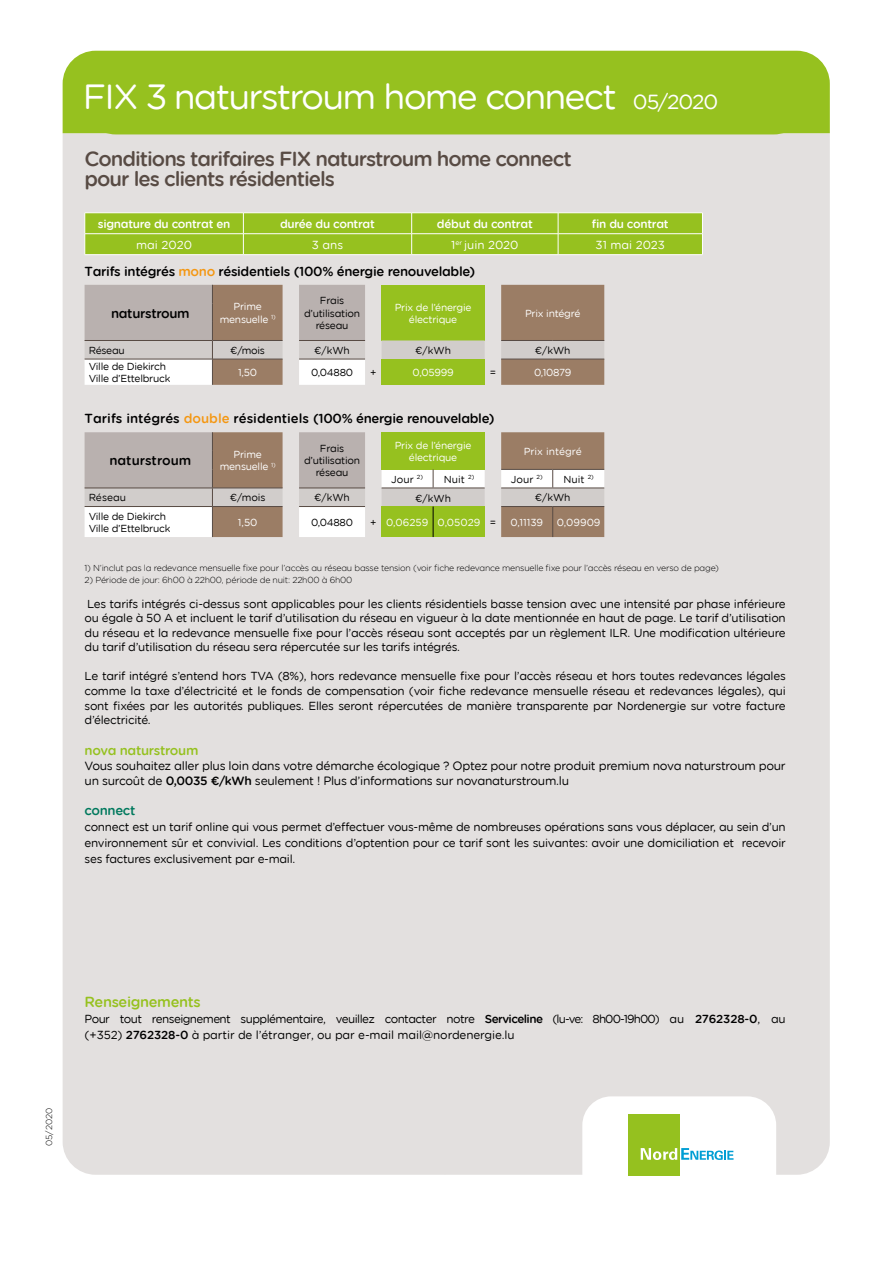
<style>
.page{position:relative;width:893px;height:1263px;background:#fff}
.page>*{position:absolute;margin:0;border:0;box-sizing:border-box;transform-origin:0 0}
.t1{font:34.95px "Gotham Rounded Book Enovos";letter-spacing:-.05em;color:#fff}
.t2{font:20.4px/20.4px "Gotham Rounded Medium Enovos";letter-spacing:-.05em;color:#584b44}
.t3{font:14.55px "Gotham Rounded Medium Enovos";letter-spacing:-.025em;color:#96c11f}
.t4{font:13.05px "Gotham Rounded Medium Enovos";color:#000}
.t5{font:13.05px "Gotham Rounded Medium Enovos";letter-spacing:-.025em;color:#000}
.t6{font:13.05px "Gotham Rounded Medium Enovos";letter-spacing:-.025em;color:#95c11f}
.t7{font:13.05px "Gotham Rounded Medium Enovos";letter-spacing:-.025em;color:#00795d}
.t8{font:12px/15px "Gotham Rounded Book Enovos";letter-spacing:-.025em;color:#000}
.t9{font:11.7px/14.5px "Gotham Rounded Book Enovos";letter-spacing:-.025em;color:#000;text-align:justify}
.t10{font:11.7px/16px "Gotham Rounded Book Enovos";letter-spacing:-.05em;color:#000}
.t11{font:11.7px "Gotham Rounded Medium Enovos";letter-spacing:-.025em;color:#fff}
.t12{font:11.7px "Gotham Rounded Book Enovos";color:#fff}
.t13{font:10.2px/12.1px "Gotham Rounded Book Enovos";letter-spacing:-.025em;color:#000;text-align:center}
.t14{font:10.2px/12.1px "Gotham Rounded Book Enovos";letter-spacing:-.025em;color:#fff;text-align:center}
.t15{font:10.2px "Gotham Rounded Book Enovos";color:#fff}
.t16{font:8.7px "Gotham Rounded Light Enovos";letter-spacing:-.025em;color:#000}
.s1{font-size:20.4px}
.s2{color:#f49712}
.s3{color:#000}
.s4{font-family:"Gotham Rounded Medium Enovos"}
</style>
<div class="page">
<div style="left:63px;top:133px;width:767px;height:1042px;background:#e3e0df"></div>
<hr style="left:85px;top:212px;width:158px;height:1px;background:#fff">
<hr style="left:243px;top:212px;width:169px;height:1px;background:#fff">
<hr style="left:412px;top:212px;width:146px;height:1px;background:#fff">
<hr style="left:558px;top:212px;width:145px;height:1px;background:#fff">
<svg style="left:85px;top:213px;width:618px;height:42px"></svg>
<div style="left:63px;top:51px;width:767px;height:82px;background:#96c11f"></div>
<div style="left:83px;top:56px;width:724px;height:78px;background:#96c11f;border-radius:33px"></div>
<svg style="left:213px;top:285px;width:391px;height:55px;fill:#9b7d65"></svg>
<div style="left:299px;top:285px;width:66px;height:55px;background:#b9b1af"></div>
<div style="left:382px;top:285px;width:103px;height:55px;background:#96c11f"></div>
<svg style="left:213px;top:340px;width:391px;height:19px;fill:#d1cdcb"></svg>
<svg style="left:85px;top:359px;width:519px;height:178px"></svg>
<div style="left:382px;top:359px;width:103px;height:26px;background:#96c11f"></div>
<div style="left:382px;top:432px;width:103px;height:37px;background:#96c11f"></div>
<div style="left:382px;top:506px;width:51px;height:31px;background:#96c11f"></div>
<div style="left:433px;top:506px;width:52px;height:31px;background:#96c11f"></div>
<hr style="left:212px;top:340px;width:71px;height:1px;background:#584b44">
<hr style="left:299px;top:340px;width:66px;height:1px;background:#584b44">
<hr style="left:501px;top:340px;width:52px;height:1px;background:#584b44">
<hr style="left:553px;top:340px;width:51px;height:1px;background:#584b44">
<svg style="left:433px;top:469px;width:1px;height:19px"></svg>
<hr style="left:501px;top:469px;width:52px;height:1px;background:#584b44">
<hr style="left:553px;top:469px;width:51px;height:1px;background:#584b44">
<svg style="left:552px;top:470px;width:1px;height:18px"></svg>
<hr style="left:212px;top:488px;width:71px;height:1px;background:#584b44">
<svg style="left:85px;top:285px;width:128px;height:221px"></svg>
<hr style="left:299px;top:488px;width:66px;height:1px;background:#584b44">
<hr style="left:382px;top:488px;width:51px;height:1px;background:#584b44">
<hr style="left:433px;top:488px;width:52px;height:1px;background:#584b44">
<hr style="left:501px;top:488px;width:52px;height:1px;background:#584b44">
<hr style="left:553px;top:488px;width:51px;height:1px;background:#584b44">
<hr style="left:212px;top:507px;width:1px;height:30px;background:#584b44">
<hr style="left:552px;top:507px;width:1px;height:30px;background:#584b44">
<hr style="left:85px;top:359px;width:127px;height:1px;background:#584b44">
<hr style="left:212px;top:359px;width:71px;height:1px;background:#584b44">
<hr style="left:299px;top:359px;width:66px;height:1px;background:#584b44">
<hr style="left:501px;top:359px;width:52px;height:1px;background:#584b44">
<hr style="left:553px;top:359px;width:51px;height:1px;background:#584b44">
<hr style="left:85px;top:506px;width:127px;height:1px;background:#584b44">
<hr style="left:212px;top:506px;width:71px;height:1px;background:#584b44">
<hr style="left:299px;top:506px;width:66px;height:1px;background:#584b44">
<hr style="left:501px;top:506px;width:52px;height:1px;background:#584b44">
<hr style="left:553px;top:506px;width:51px;height:1px;background:#584b44">
<hr style="left:433px;top:506px;width:1px;height:31px;background:#000">
<svg style="left:582px;top:1096px;width:194px;height:80px"></svg>
<h1 class="t1" style="left:83px;top:73px;width:637px">FIX 3 naturstroum home connect <span class="s1">05/2020</span></h1>
<h2 class="t2" style="left:85px;top:148px;width:489px">Conditions tarifaires FIX naturstroum home connect pour les clients résidentiels</h2>
<p class="t11" style="left:98px;top:215px;width:134px">signature du contrat en</p>
<p class="t11" style="left:280px;top:215px;width:96px">durée du contrat</p>
<p class="t11" style="left:437px;top:215px;width:97px">début du contrat</p>
<p class="t11" style="left:592px;top:215px;width:78px">fin du contrat</p>
<p class="t12" style="left:136px;top:237px;width:57px">mai 2020</p>
<p class="t12" style="left:312px;top:237px;width:33px">3 ans</p>
<p class="t12" style="left:451px;top:237px;width:69px">1<sup>er</sup> juin 2020</p>
<p class="t12" style="left:596px;top:237px;width:71px">31 mai 2023</p>
<p class="t5" style="left:85px;top:262px;width:392px">Tarifs intégrés <span class="s2">mono</span> résidentiels (100% énergie renouvelable)</p>
<p class="t5" style="left:111px;top:304px;width:80px">naturstroum</p>
<p class="t14" style="left:220px;top:300px;width:57px">Prime mensuelle <sup>1)</sup></p>
<p class="t13" style="left:304px;top:294px;width:58px">Frais d’utilisation réseau</p>
<p class="t14" style="left:395px;top:300px;width:78px">Prix de l’énergie électrique</p>
<p class="t14" style="left:525px;top:306px;width:57px">Prix intégré</p>
<p class="t13" style="left:89px;top:344px;width:38px">Réseau</p>
<p class="t13" style="left:230px;top:344px;width:36px">€/mois</p>
<p class="t13" style="left:314px;top:344px;width:37px">€/kWh</p>
<p class="t13" style="left:415px;top:344px;width:37px">€/kWh</p>
<p class="t13" style="left:535px;top:344px;width:37px">€/kWh</p>
<p class="t13" style="left:89px;top:360px;width:83px;text-align:left">Ville de Diekirch<br>Ville d’Ettelbruck</p>
<p class="t14" style="left:238px;top:366px;width:20px">1,50</p>
<p class="t13" style="left:311px;top:366px;width:44px">0,04880</p>
<p class="t13" style="left:370px;top:366px;width:8px">+</p>
<p class="t14" style="left:413px;top:366px;width:43px">0,05999</p>
<p class="t13" style="left:490px;top:366px;width:8px">=</p>
<p class="t14" style="left:534px;top:366px;width:39px">0,10879</p>
<p class="t4" style="left:85px;top:409px;width:412px">Tarifs intégrés <span class="s2">double</span> résidentiels (100% énergie renouvelable)</p>
<p class="t4" style="left:109px;top:451px;width:83px">naturstroum</p>
<p class="t14" style="left:220px;top:448px;width:57px">Prime mensuelle <sup>1)</sup></p>
<p class="t13" style="left:304px;top:442px;width:58px">Frais d’utilisation réseau</p>
<p class="t14" style="left:395px;top:439px;width:78px">Prix de l’énergie électrique</p>
<p class="t15" style="left:524px;top:444px;width:60px">Prix intégré</p>
<p class="t13" style="left:391px;top:472px;width:33px">Jour <sup>2)</sup></p>
<p class="t13" style="left:444px;top:472px;width:32px">Nuit <sup>2)</sup></p>
<p class="t13" style="left:511px;top:473px;width:33px">Jour <sup>2)</sup></p>
<p class="t13" style="left:564px;top:473px;width:32px">Nuit <sup>2)</sup></p>
<p class="t13" style="left:89px;top:491px;width:39px">Réseau</p>
<p class="t13" style="left:230px;top:491px;width:38px">€/mois</p>
<p class="t13" style="left:314px;top:491px;width:37px">€/kWh</p>
<p class="t13" style="left:415px;top:491px;width:37px">€/kWh</p>
<p class="t13" style="left:535px;top:491px;width:37px">€/kWh</p>
<p class="t13" style="left:89px;top:510px;width:83px;text-align:left">Ville de Diekirch<br>Ville d’Ettelbruck</p>
<p class="t14" style="left:238px;top:516px;width:21px">1,50</p>
<p class="t13" style="left:311px;top:516px;width:44px">0,04880</p>
<p class="t15" style="left:370px;top:515px;width:127px"><span class="s3">+</span> 0,06259 0,05029 <span class="s3">=</span></p>
<p class="t14" style="left:510px;top:516px;width:34px">0,11139</p>
<p class="t14" style="left:557px;top:516px;width:45px">0,09909</p>
<p class="t16" style="left:85px;top:562px;width:636px">1) N’inclut pas la redevance mensuelle fixe pour l’accès au réseau basse tension (voir fiche redevance mensuelle fixe pour l’accès réseau en verso de page)</p>
<p class="t16" style="left:85px;top:574px;width:269px">2) Période de jour: 6h00 à 22h00, période de nuit: 22h00 à 6h00</p>
<p class="t9" style="left:85px;top:596px;width:703px">Les tarifs intégrés ci-dessus sont applicables pour les clients résidentiels basse tension avec une intensité par phase inférieure ou égale à 50 A et incluent le tarif d’utilisation du réseau en vigueur à la date mentionnée en haut de page. Le tarif d’utilisation du réseau et la redevance mensuelle fixe pour l’accès réseau sont acceptés par un règlement ILR. Une modification ultérieure du tarif d’utilisation du réseau sera répercutée sur les tarifs intégrés.</p>
<p class="t9" style="left:85px;top:668px;width:703px">Le tarif intégré s’entend hors TVA (8%), hors redevance mensuelle fixe pour l’accès réseau et hors toutes redevances légales comme la taxe d’électricité et le fonds de compensation (voir fiche redevance mensuelle réseau et redevances légales), qui sont fixées par les autorités publiques. Elles seront répercutées de manière transparente par Nordenergie sur votre facture d’électricité.</p>
<p class="t6" style="left:85px;top:741px;width:115px">nova naturstroum</p>
<p class="t8" style="left:85px;top:757px;width:703px">Vous souhaitez aller plus loin dans votre démarche écologique ? Optez pour notre produit premium nova naturstroum pour un surcoût de <span class="s4">0,0035 €/kWh</span> seulement ! Plus d’informations sur novanaturstroum.lu</p>
<p class="t7" style="left:85px;top:801px;width:52px">connect</p>
<p class="t9" style="left:85px;top:818px;width:703px;line-height:16px">connect est un tarif online qui vous permet d’effectuer vous-même de nombreuses opérations sans vous déplacer, au sein d’un environnement sûr et convivial. Les conditions d’optention pour ce tarif sont les suivantes: avoir une domiciliation et recevoir ses factures exclusivement par e-mail.</p>
<p class="t16" style="left:43px;top:1146px;width:40px;rotate:-90deg">05/2020</p>
<p class="t3" style="left:85px;top:991px;width:118px">Renseignements</p>
<p class="t10" style="left:85px;top:1010px;width:703px">Pour tout renseignement supplémentaire, veuillez contacter notre <span class="s4">Serviceline</span> (lu-ve: 8h00-19h00) au <span class="s4">2762328-0</span>, au (+352) <span class="s4">2762328-0</span> à partir de l’étranger, ou par e-mail mail@nordenergie.lu</p>
</div>
